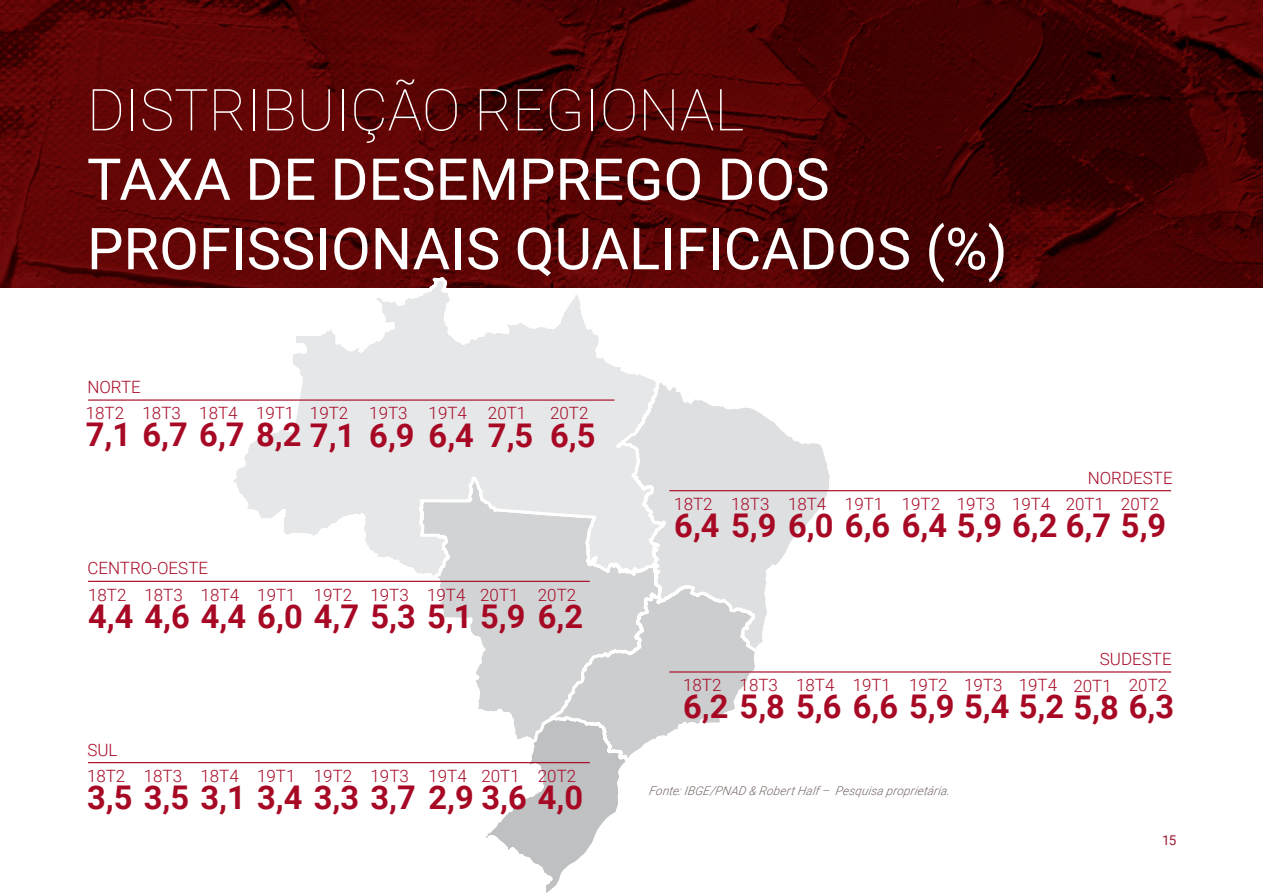
<style>
.page{position:relative;width:1263px;height:893px;background:#fff}
.page>*{position:absolute;margin:0;border:0;box-sizing:border-box;transform-origin:0 0}
.t1{font:57.9px/69.4px "Roboto";color:#fff}
.t2{font:100 57.9px "Roboto";color:#fff}
.t3{font:700 32.7px "Roboto";color:#a70925}
.t4{font:300 16.95px "Roboto";color:#a70925}
.t5{font:13.5px "Roboto";color:#9e1c36}
.t6{font:italic 300 12px "Roboto";color:#746865}
</style>
<div class="page">
<img style="left:0;top:1px;width:1263px;height:286px">
<svg style="left:440px;top:588px;width:26px;height:30px"></svg>
<svg style="left:466px;top:588px;width:289px;height:305px"></svg>
<svg style="left:612px;top:387px;width:249px;height:277px"></svg>
<svg style="left:227px;top:274px;width:447px;height:314px"></svg>
<hr style="left:669px;top:671px;width:502px;height:2px;background:#a70925">
<hr style="left:669px;top:490px;width:502px;height:1px;background:#a70925">
<hr style="left:88px;top:399px;width:526px;height:2px;background:#a70925">
<hr style="left:88px;top:581px;width:502px;height:1px;background:#a70925">
<hr style="left:88px;top:762px;width:502px;height:1px;background:#a70925">
<h1 class="t2" style="left:87px;top:69px;width:659px">DISTRIBUIÇÃO REGIONAL</h1>
<h1 class="t1" style="left:87px;top:142px;width:922px">TAXA DE DESEMPREGO DOS<br>PROFISSIONAIS QUALIFICADOS (%)</h1>
<p class="t4" style="left:87px;top:375px;width:55px">NORTE</p>
<p class="t4" style="left:86px;top:401px;width:40px">18T2</p>
<p class="t4" style="left:199px;top:401px;width:40px">18T4</p>
<p class="t4" style="left:256px;top:401px;width:40px">19T1</p>
<p class="t4" style="left:310px;top:402px;width:40px">19T2</p>
<p class="t4" style="left:369px;top:402px;width:40px">19T3</p>
<p class="t4" style="left:429px;top:402px;width:40px">19T4</p>
<p class="t4" style="left:488px;top:402px;width:40px">20T1</p>
<p class="t4" style="left:550px;top:402px;width:40px">20T2</p>
<h2 class="t3" style="left:550px;top:412px;width:47px">6,5</h2>
<p class="t4" style="left:143px;top:401px;width:40px">18T3</p>
<h2 class="t3" style="left:86px;top:412px;width:449px">7,1 6,7 6,7 8,2 7,1 6,9 6,4 7,5</h2>
<p class="t4" style="left:87px;top:556px;width:122px">CENTRO-OESTE</p>
<p class="t4" style="left:88px;top:583px;width:40px">18T2</p>
<h2 class="t3" style="left:88px;top:593px;width:497px">4,4 4,6 4,4 6,0 4,7 5,3 5,1 5,9 6,2</h2>
<p class="t4" style="left:144px;top:583px;width:40px">18T3</p>
<p class="t4" style="left:257px;top:583px;width:40px">19T1</p>
<p class="t4" style="left:201px;top:583px;width:40px">18T4</p>
<p class="t4" style="left:314px;top:583px;width:40px">19T2</p>
<p class="t4" style="left:370px;top:583px;width:40px">19T3</p>
<p class="t4" style="left:427px;top:583px;width:40px">19T4</p>
<p class="t4" style="left:538px;top:583px;width:40px">20T2</p>
<p class="t4" style="left:480px;top:583px;width:40px">20T1</p>
<p class="t4" style="left:87px;top:738px;width:32px">SUL</p>
<p class="t4" style="left:481px;top:764px;width:40px">20T1</p>
<p class="t4" style="left:87px;top:764px;width:40px">18T2</p>
<h2 class="t3" style="left:87px;top:774px;width:498px">3,5 3,5 3,1 3,4 3,3 3,7 2,9 3,6 4,0</h2>
<p class="t4" style="left:144px;top:764px;width:40px">18T3</p>
<p class="t4" style="left:257px;top:764px;width:40px">19T1</p>
<p class="t4" style="left:200px;top:764px;width:40px">18T4</p>
<p class="t4" style="left:314px;top:764px;width:40px">19T2</p>
<p class="t4" style="left:371px;top:764px;width:40px">19T3</p>
<p class="t4" style="left:428px;top:764px;width:40px">19T4</p>
<p class="t4" style="left:538px;top:764px;width:40px">20T2</p>
<p class="t4" style="left:1088px;top:466px;width:86px">NORDESTE</p>
<p class="t4" style="left:674px;top:492px;width:40px">18T2</p>
<h2 class="t3" style="left:674px;top:502px;width:494px">6,4 5,9 6,0 6,6 6,4 5,9 6,2 6,7 5,9</h2>
<p class="t4" style="left:731px;top:492px;width:40px">18T3</p>
<p class="t4" style="left:845px;top:492px;width:40px">19T1</p>
<p class="t4" style="left:788px;top:492px;width:40px">18T4</p>
<p class="t4" style="left:902px;top:492px;width:40px">19T2</p>
<p class="t4" style="left:957px;top:492px;width:40px">19T3</p>
<p class="t4" style="left:1066px;top:492px;width:40px">20T1</p>
<p class="t4" style="left:1012px;top:492px;width:40px">19T4</p>
<p class="t4" style="left:1121px;top:492px;width:40px">20T2</p>
<p class="t4" style="left:1100px;top:647px;width:73px">SUDESTE</p>
<p class="t4" style="left:683px;top:673px;width:40px">18T2</p>
<h2 class="t3" style="left:683px;top:684px;width:493px">6,2 5,8 5,6 6,6 5,9 5,4 5,2 5,8 6,3</h2>
<p class="t4" style="left:740px;top:673px;width:40px">18T3</p>
<p class="t4" style="left:853px;top:673px;width:40px">19T1</p>
<p class="t4" style="left:796px;top:673px;width:40px">18T4</p>
<p class="t4" style="left:909px;top:673px;width:40px">19T2</p>
<p class="t4" style="left:964px;top:673px;width:40px">19T3</p>
<p class="t4" style="left:1019px;top:673px;width:40px">19T4</p>
<p class="t4" style="left:1129px;top:673px;width:40px">20T2</p>
<p class="t4" style="left:1073px;top:674px;width:40px">20T1</p>
<p class="t6" style="left:649px;top:782px;width:305px">Fonte:IBGE/PNA D &amp; RobertHalf – Pesquisa p rop rietária.</p>
<p class="t5" style="left:1162px;top:831px;width:16px">15</p>
</div>
